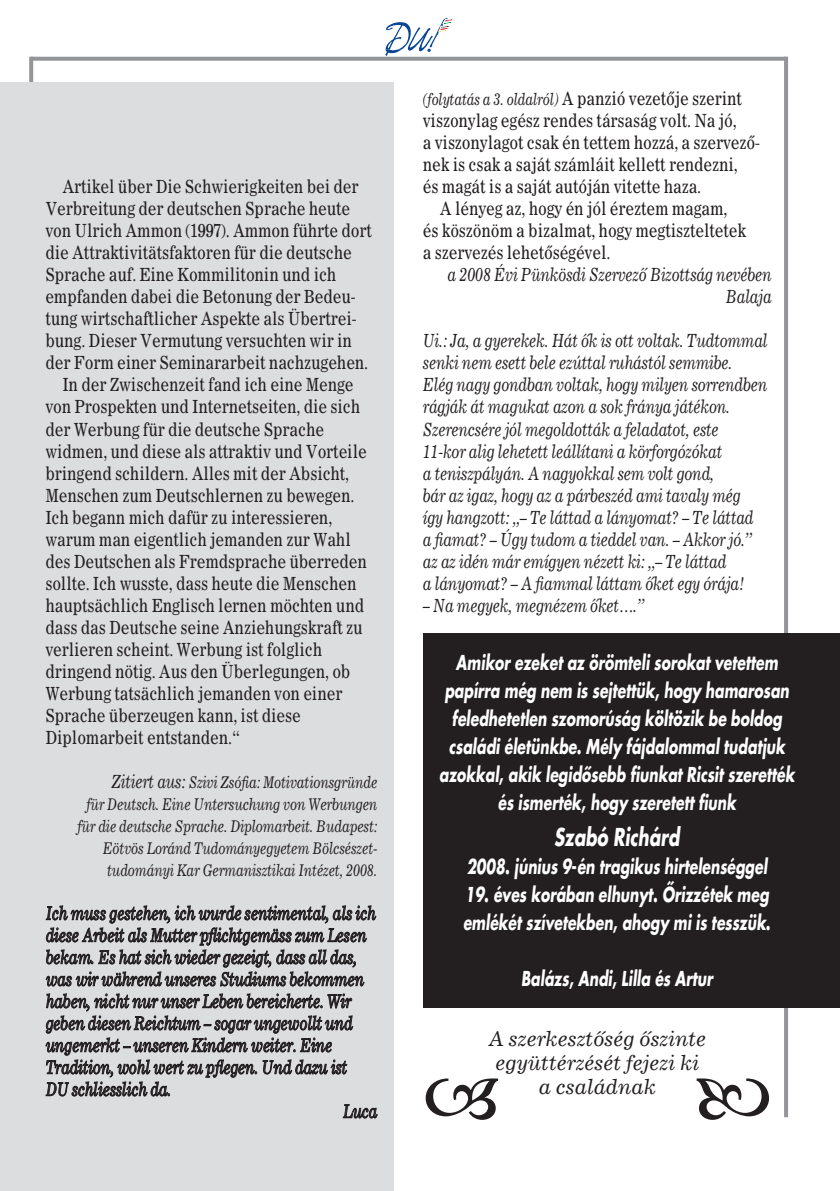
<style>
.page{position:relative;width:840px;height:1191px;background:#fff}
.page>*{position:absolute;margin:0;border:0;box-sizing:border-box;transform-origin:0 0}
.t1{font:italic 700 24px "H Futura";color:#fff;scale:.7 1}
.t2{font:italic 700 20px/28px "H Futura";color:#fff;text-align:center;scale:.7 1}
.t3{font:italic 20px/24px "H Corona";color:#231f20;text-align:center}
.t4{font:18px "H Corona";letter-spacing:-.015em;color:#231f20;scale:.8 1}
.t5{font:italic 18px/22px "H Corona";letter-spacing:-.015em;color:#231f20;text-align:right;scale:.8 1}
.t6{font:italic 16px/22px "H Corona";letter-spacing:-.015em;color:#231f20;text-align:right;scale:.8 1}
.s1{font-size:18px}
.s2{font-style:normal;font-size:18px}
</style>
<div class="page">
<svg style="left:385px;top:18px;width:68px;height:38px"></svg>
<svg style="left:783px;top:57px;width:4px;height:1060px;fill:#939598"></svg>
<svg style="left:29px;top:57px;width:4px;height:25px"></svg>
<svg style="left:31px;top:57px;width:754px;height:4px;background:#9a9c9f"></svg>
<div style="left:0;top:82px;width:394px;height:1109px;background:#dcdddf"></div>
<div style="left:422px;top:633px;width:417px;height:374px;background:#231f20"></div>
<p class="t4" style="left:62px;top:177px;width:371px">Artikel über Die Schwierigkeiten bei der</p>
<p class="t4" style="left:45px;top:199px;width:382px">Verbreitung der deutschen Sprache heute</p>
<p class="t4" style="left:45px;top:221px;width:409px">von Ulrich Ammon (1997). Ammon führte dort</p>
<p class="t4" style="left:45px;top:243px;width:384px">die Attraktivitätsfaktoren für die deutsche</p>
<p class="t4" style="left:45px;top:265px;width:365px">Sprache auf. Eine Kommilitonin und ich</p>
<p class="t4" style="left:45px;top:287px;width:389px">empfanden dabei die Betonung der Bedeu-</p>
<p class="t4" style="left:45px;top:309px;width:390px">tung wirtschaftlicher Aspekte als Übertrei-</p>
<p class="t4" style="left:45px;top:331px;width:384px">bung. Dieser Vermutung versuchten wir in</p>
<p class="t4" style="left:45px;top:353px;width:405px">der Form einer Seminararbeit nachzugehen.</p>
<p class="t4" style="left:62px;top:375px;width:365px">In der Zwischenzeit fand ich eine Menge</p>
<p class="t4" style="left:45px;top:397px;width:395px">von Prospekten und Internetseiten, die sich</p>
<p class="t4" style="left:45px;top:419px;width:350px">der Werbung für die deutsche Sprache</p>
<p class="t4" style="left:45px;top:441px;width:403px">widmen, und diese als attraktiv und Vorteile</p>
<p class="t4" style="left:45px;top:463px;width:381px">bringend schildern. Alles mit der Absicht,</p>
<p class="t4" style="left:45px;top:485px;width:388px">Menschen zum Deutschlernen zu bewegen.</p>
<p class="t4" style="left:45px;top:507px;width:360px">Ich begann mich dafür zu interessieren,</p>
<p class="t4" style="left:45px;top:529px;width:383px">warum man eigentlich jemanden zur Wahl</p>
<p class="t4" style="left:45px;top:551px;width:403px">des Deutschen als Fremdsprache überreden</p>
<p class="t4" style="left:45px;top:573px;width:390px">sollte. Ich wusste, dass heute die Menschen</p>
<p class="t4" style="left:45px;top:595px;width:400px">hauptsächlich Englisch lernen möchten und</p>
<p class="t4" style="left:45px;top:617px;width:398px">dass das Deutsche seine Anziehungskraft zu</p>
<p class="t4" style="left:45px;top:639px;width:347px">verlieren scheint. Werbung ist folglich</p>
<p class="t4" style="left:45px;top:661px;width:383px">dringend nötig. Aus den Überlegungen, ob</p>
<p class="t4" style="left:45px;top:683px;width:373px">Werbung tatsächlich jemanden von einer</p>
<p class="t4" style="left:45px;top:705px;width:321px">Sprache überzeugen kann, ist diese</p>
<p class="t4" style="left:45px;top:727px;width:245px">Diplomarbeit entstanden.“</p>
<p class="t6" style="left:77px;top:771px;width:376px"><span class="s1">Zitiert aus:</span> Szivi Zsófia: Motivationsgründe<br>für Deutsch. Eine Untersuchung von Werbungen für die deutsche Sprache. Diplomarbeit. Budapest:<br>Eötvös Loránd Tudományegyetem Bölcsészet&shy;tudományi Kar Germanisztikai Intézet, 2008.</p>
<p class="t5" style="left:46px;top:902px;width:414px">Ich muss gestehen, ich wurde sentimental, als ich</p>
<p class="t5" style="left:46px;top:924px;width:402px">diese Arbeit als Mutter pflichtgemäss zum Lesen</p>
<p class="t5" style="left:46px;top:946px;width:390px">bekam. Es hat sich wieder gezeigt, dass all das,</p>
<p class="t5" style="left:46px;top:968px;width:399px">was wir während unseres Studiums bekommen</p>
<p class="t5" style="left:46px;top:990px;width:383px">haben, nicht nur unser Leben bereicherte. Wir</p>
<p class="t5" style="left:46px;top:1012px;width:385px">geben diesen Reichtum – sogar ungewollt und</p>
<p class="t5" style="left:46px;top:1034px;width:359px">ungemerkt – unseren Kindern weiter. Eine</p>
<p class="t5" style="left:46px;top:1056px;width:378px">Tradition, wohl wert zu pflegen. Und dazu ist</p>
<p class="t5" style="left:46px;top:1078px;width:158px">DU schliesslich da.</p>
<p class="t5" style="left:343px;top:1100px;width:44px">Luca</p>
<p class="t6" style="left:422px;top:89px;width:400px">(folytatás a 3. oldalról) <span class="s2">A panzió vezetôje szerint</span></p>
<p class="t4" style="left:422px;top:111px;width:394px">viszonylag egész rendes társaság volt. Na jó,</p>
<p class="t4" style="left:422px;top:133px;width:422px">a viszonylagot csak én tettem hozzá, a szervezô-</p>
<p class="t4" style="left:422px;top:155px;width:395px">nek is csak a saját számláit kellett rendezni,</p>
<p class="t4" style="left:422px;top:177px;width:349px">és magát is a saját autóján vitette haza.</p>
<p class="t4" style="left:439px;top:199px;width:361px">A lényeg az, hogy én jól éreztem magam,</p>
<p class="t4" style="left:422px;top:221px;width:405px">és köszönöm a bizalmat, hogy megtiszteltetek</p>
<p class="t4" style="left:422px;top:243px;width:236px">a szervezés lehetôségével.</p>
<p class="t5" style="left:447px;top:264px;width:406px">a 2008 Évi Pünkösdi Szervezô Bizottság nevében<br>Balaja</p>
<p class="t5" style="left:422px;top:330px;width:432px;text-align:left">Ui.: Ja, a gyerekek. Hát ôk is ott voltak. Tudtommal senki nem esett bele ezúttal ruhástól semmibe.<br>Elég nagy gondban voltak, hogy milyen sorrendben rágják át magukat azon a sok fránya játékon.<br>Szerencsére jól megoldották a feladatot, este<br>11-kor alig lehetett leállítani a körforgózókat<br>a teniszpályán. A nagyokkal sem volt gond,<br>bár az igaz, hogy az a párbeszéd ami tavaly még<br>így hangzott: „– Te láttad a lányomat? – Te láttad<br>a fiamat? – Úgy tudom a tieddel van. – Akkor jó.” az az idén már emígyen nézett ki: „– Te láttad<br>a lányomat? – A fiammal láttam ôket egy órája!</p>
<p class="t5" style="left:422px;top:594px;width:278px">– Na megyek, megnézem ôket….”</p>
<p class="t2" style="left:439px;top:648px;width:509px">Amikor ezeket az örömteli sorokat vetettem papírra még nem is sejtettük, hogy hamarosan feledhetetlen szomorúság költözik be boldog családi életünkbe. Mély fájdalommal tudatjuk azokkal, akik legidôsebb fiunkat Ricsit szerették és ismerték, hogy szeretett fiunk</p>
<h1 class="t1" style="left:554px;top:823px;width:180px">Szabó Richárd</h1>
<p class="t2" style="left:466px;top:852px;width:430px">2008. június 9-én tragikus hirtelenséggel</p>
<p class="t2" style="left:463px;top:880px;width:441px;text-align:left">19. éves korában elhunyt. Ôrizzétek meg emlékét szívetekben, ahogy mi is tesszük.</p>
<p class="t2" style="left:521px;top:964px;width:275px">Balázs, Andi, Lilla és Artur</p>
<p class="t3" style="left:488px;top:1026px;width:219px">A szerkesztôség ôszinte együttérzését fejezi ki a családnak</p>
</div>
